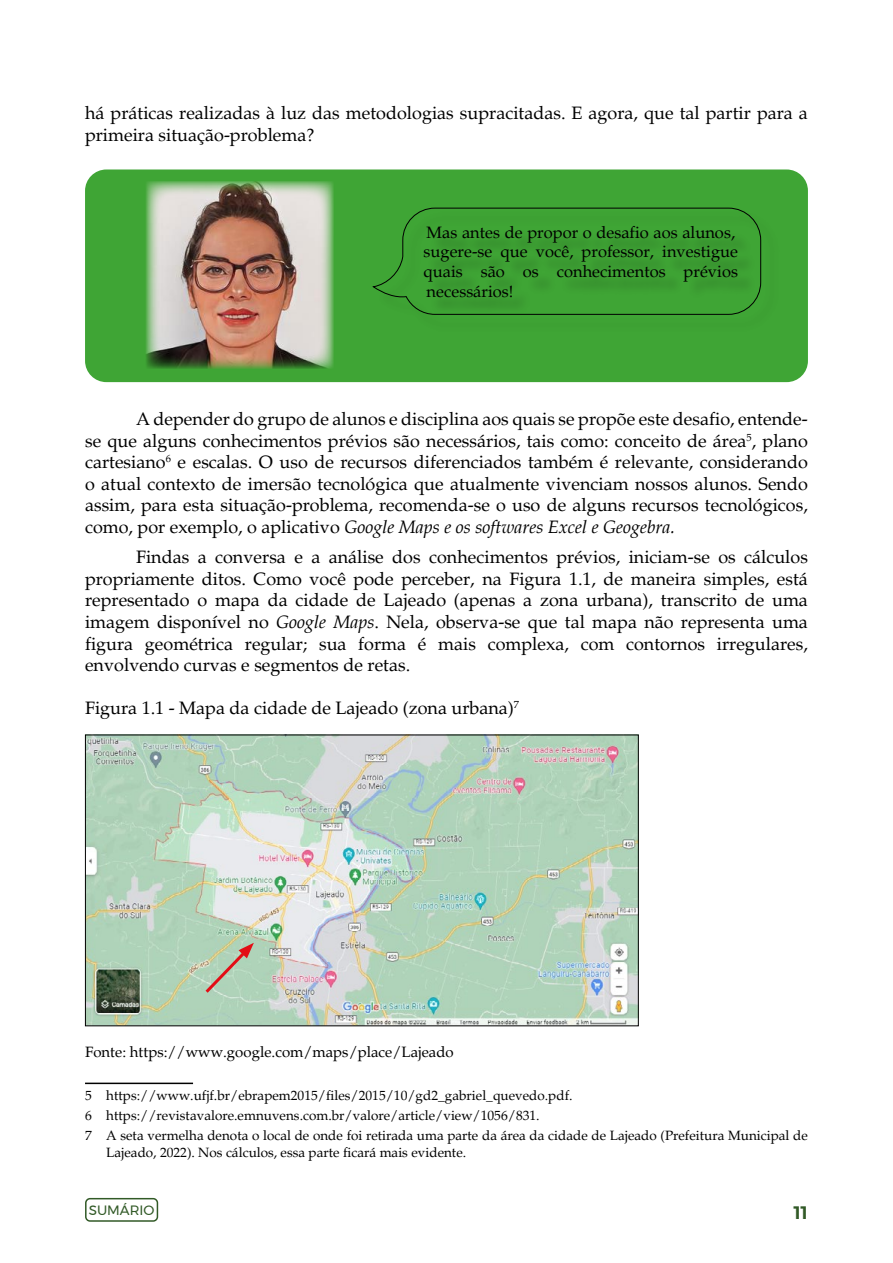
<style>
.page{position:relative;width:893px;height:1263px;background:#fff}
.page>*{position:absolute;margin:0;border:0;box-sizing:border-box;transform-origin:0 0}
.t1{font:18px/21.6px "Palatino";color:#000;text-align:justify}
.t2{font:600 18px "Montserrat";color:#325a27}
.t3{font:16.5px/19.8px "Palatino";color:#000}
.t4{font:15px "Palatino";color:#000}
.t5{font:13.5px/20.4px "Palatino";color:#000}
.t6{font:13.5px "Montserrat";color:#325a27}
.s1{font-style:italic}
</style>
<div class="page">
<div style="left:85px;top:1198px;width:73px;height:24px;border:2px solid #325a27;border-radius:4px"></div>
<div style="left:85px;top:169px;width:723px;height:213px;background:#3fa535;border-radius:21px"></div>
<img style="left:146px;top:181px;width:187px;height:188px">
<svg style="left:372px;top:207px;width:389px;height:108px"></svg>
<img style="left:87px;top:737px;width:550px;height:287px">
<div style="left:85px;top:735px;width:554px;height:291px;border:1px solid #000"></div>
<svg style="left:202px;top:943px;width:52px;height:53px;background:#b6c0a9"></svg>
<hr style="left:85px;top:1082px;width:108px;height:2px;background:#000">
<p class="t1" style="left:85px;top:103px;width:724px">há práticas realizadas à luz das metodologias supracitadas. E agora, que tal partir para a primeira situação-problema?</p>
<p class="t3" style="left:424px;top:222px;width:316px">Mas antes de propor o desafio aos alunos, sugere-se que você, professor, investigue quais são os conhecimentos prévios necessários!</p>
<p class="t1" style="left:85px;top:408px;width:724px;text-indent:51px">A depender do grupo de alunos e disciplina aos quais se propõe este desafio, entende&shy;se que alguns conhecimentos prévios são necessários, tais como: conceito de área<sup>5</sup>, plano cartesiano<sup>6</sup> e escalas. O uso de recursos diferenciados também é relevante, considerando o atual contexto de imersão tecnológica que atualmente vivenciam nossos alunos. Sendo assim, para esta situação-problema, recomenda-se o uso de alguns recursos tecnológicos, como, por exemplo, o aplicativo <span class="s1">Google Maps e os softwares Excel e Geogebra.</span></p>
<p class="t1" style="left:85px;top:546px;width:724px;text-indent:51px">Findas a conversa e a análise dos conhecimentos prévios, iniciam-se os cálculos propriamente ditos. Como você pode perceber, na Figura 1.1, de maneira simples, está representado o mapa da cidade de Lajeado (apenas a zona urbana), transcrito de uma imagem disponível no <span class="s1">Google Maps</span>. Nela, observa-se que tal mapa não representa uma figura geométrica regular; sua forma é mais complexa, com contornos irregulares, envolvendo curvas e segmentos de retas.</p>
<p class="t1" style="left:85px;top:697px;width:436px">Figura 1.1 - Mapa da cidade de Lajeado (zona urbana)<sup>7</sup></p>
<p class="t4" style="left:85px;top:1043px;width:370px">Fonte: https://www.google.com/maps/place/Lajeado</p>
<p class="t5" style="left:85px;top:1085px;width:724px">5 https://www.ufjf.br/ebrapem2015/files/2015/10/gd2_gabriel_quevedo.pdf.<br>6 https://revistavalore.emnuvens.com.br/valore/article/view/1056/831.<br>7 A seta vermelha denota o local de onde foi retirada uma parte da área da cidade de Lajeado (Prefeitura Municipal de</p>
<p class="t5" style="left:106px;top:1142px;width:361px">Lajeado, 2022). Nos cálculos, essa parte ficará mais evidente.</p>
<p class="t6" style="left:89px;top:1200px;width:67px">SUMÁRIO</p>
<p class="t2" style="left:794px;top:1198px;width:16px">11</p>
</div>
